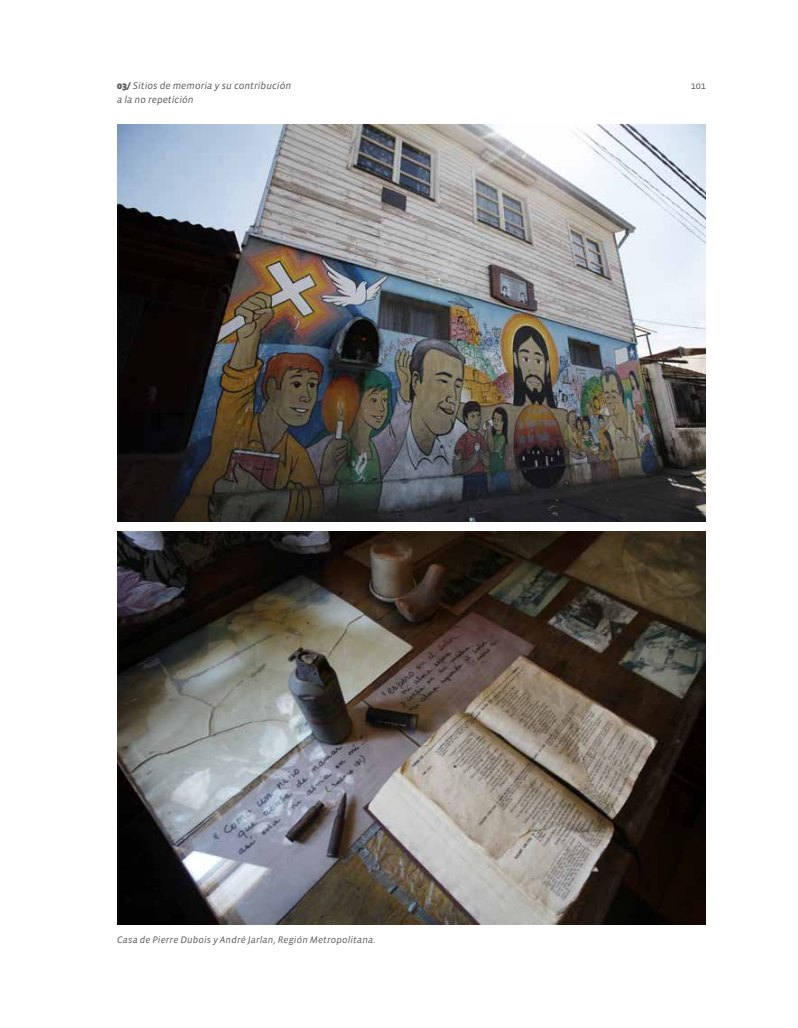
<style>
.page{position:relative;width:798px;height:1028px;background:#fff}
.page>*{position:absolute;margin:0;border:0;box-sizing:border-box;transform-origin:0 0}
.t1{font:italic 10px/13.8px "Vista Sans";color:#575756}
.t2{font:10px "Vista Sans";color:#575756}
.t3{font:italic 9.62px "Vista Sans";letter-spacing:.015em;color:#575756}
.s1{font-weight:900;font-style:normal}
</style>
<div class="page">
<img style="left:117px;top:531px;width:588px;height:393px">
<img style="left:117px;top:124px;width:588px;height:397px">
<p class="t1" style="left:117px;top:79px;width:176px"><span class="s1">03/</span> Sitios de memoria y su contribución a la no repetición</p>
<p class="t2" style="left:690px;top:80px;width:16px">101</p>
<p class="t3" style="left:117px;top:934px;width:260px">Casa de Pierre Dubois y André Jarlan, Región Metropolitana.</p>
</div>
